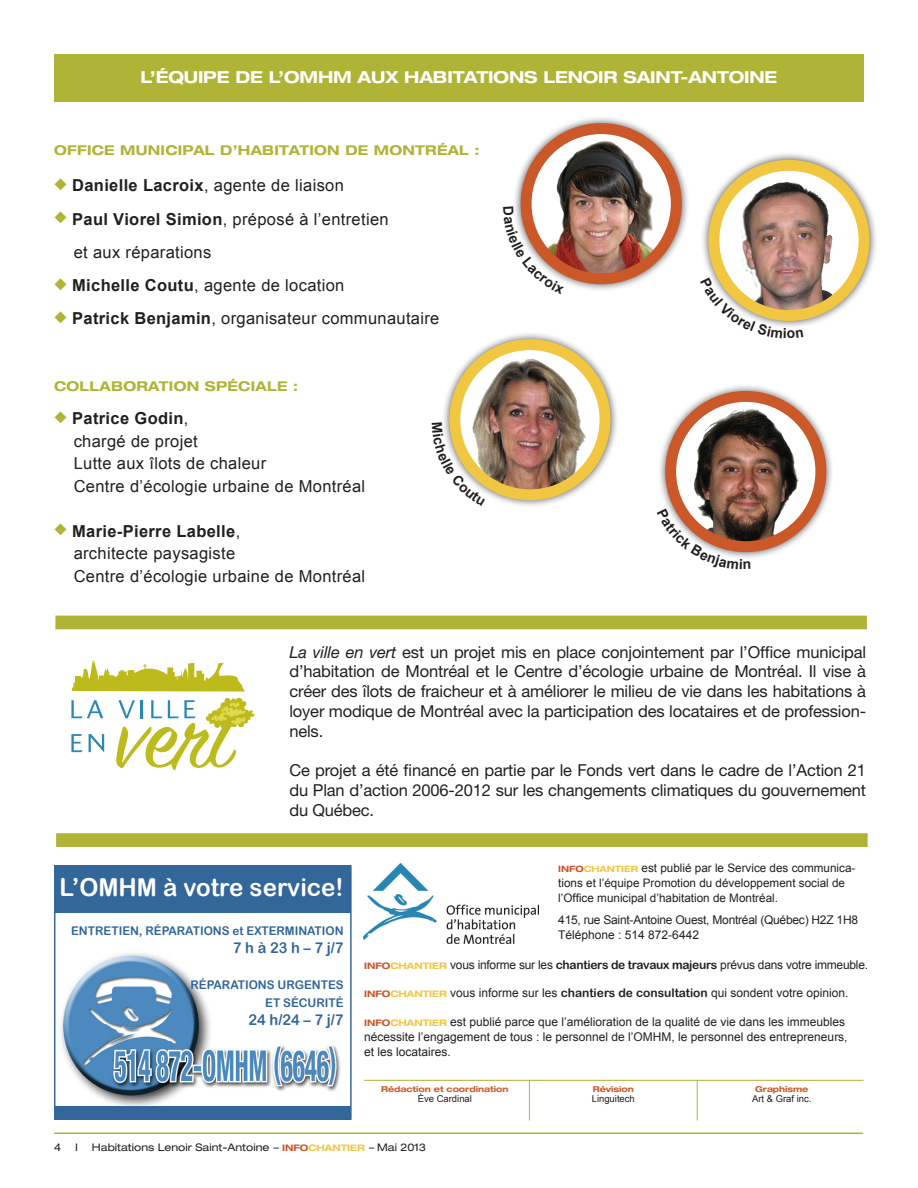
<style>
.page{position:relative;width:918px;height:1188px;background:#fff}
.page>*{position:absolute;margin:0;border:0;box-sizing:border-box;transform-origin:0 0}
.t1{font:24.75px "Arial Rounded MT Bold";color:#fff}
.t2{font:16.5px/19.8px "Helvetica Neue";letter-spacing:-.01em;color:#231f20;text-align:justify}
.t3{font:16.5px "Arial";letter-spacing:.02em;color:#231f20}
.t4{font:700 expanded 16.5px "Helvetica Neue";letter-spacing:-.01em;color:#fff}
.t5{font:700 16.5px "Arial";letter-spacing:.02em;color:#231f20}
.t6{font:15px "Arial Rounded MT Bold";color:#369}
.t7{font:700 expanded 13.5px "Helvetica Neue";letter-spacing:.02em;color:#afb336}
.t8{font:12px/15px "Arial";color:#231f20}
.t9{font:12px "Arial";letter-spacing:-.02em;color:#231f20}
.t10{font:12px/18px "Arial Rounded MT Bold";color:#369;text-align:right}
.t11{font:11.7px/15px "Arial";color:#231f20}
.t12{font:expanded 10.5px "Helvetica Neue";color:#231f20}
.t13{font:9.45px "Arial";color:#231f20}
.t14{font:700 expanded 8.1px "Helvetica Neue";color:#ca5828}
.s1{color:#afb336}
.s2{font-weight:700}
.s3{font-weight:400}
.s4{font-style:italic}
.s5{font-family:"Helvetica Neue";font-weight:700;font-stretch:expanded;font-size:8.7px;color:#ca5828}
.s6{font-family:"Helvetica Neue";font-weight:700;font-stretch:expanded;font-size:8.7px;color:#f1c640}
.s7{font-family:"Helvetica Neue";font-weight:700;font-stretch:expanded;font-size:9px;color:#ca5828}
.s8{font-family:"Helvetica Neue";font-weight:700;font-stretch:expanded;font-size:9px;color:#f1c640}
.s9{font-family:"Arial Rounded MT Bold"}
.s10{font-weight:700;font-size:9px;color:#ca5828}
.s11{font-weight:700;font-size:9px;color:#f1c640}
</style>
<div class="page">
<div style="left:54px;top:54px;width:810px;height:48px;background:#afb336"></div>
<hr style="left:54px;top:1132px;width:809px;height:2px;background:#afb336">
<img style="left:364px;top:864px;width:175px;height:79px">
<hr style="left:364px;top:1080px;width:500px;height:1px;background:#afb336">
<img style="left:61px;top:953px;width:280px;height:153px">
<div style="left:54px;top:865px;width:297px;height:48px;background:#369"></div>
<div style="left:54px;top:1106px;width:297px;height:14px;background:#369"></div>
<hr style="left:529px;top:1080px;width:1px;height:40px;background:#afb336">
<hr style="left:697px;top:1080px;width:1px;height:40px;background:#afb336">
<svg style="left:71px;top:660px;width:183px;height:111px"></svg>
<div style="left:55px;top:616px;width:812px;height:13px;background:#afb336"></div>
<div style="left:56px;top:833px;width:812px;height:14px;background:#afb336;border:2px solid #afb336"></div>
<div style="left:512px;top:115px;width:178px;height:178px;background:#231f20;opacity:.75"></div>
<img style="left:526px;top:133px;width:150px;height:146px">
<div style="left:521px;top:123px;width:161px;height:161px;border:11px solid #ca5828;border-radius:50%"></div>
<div style="left:657px;top:383px;width:178px;height:177px;background:#231f20;opacity:.75"></div>
<img style="left:672px;top:404px;width:148px;height:143px">
<div style="left:665px;top:391px;width:161px;height:161px;border:11px solid #ca5828;border-radius:50%"></div>
<div style="left:700px;top:152px;width:178px;height:177px;background:#231f20;opacity:.75"></div>
<img style="left:723px;top:165px;width:136px;height:151px">
<div style="left:708px;top:160px;width:162px;height:161px;border:11px solid #f1c640;border-radius:50%"></div>
<div style="left:441px;top:331px;width:178px;height:178px;background:#231f20;opacity:.75"></div>
<img style="left:455px;top:345px;width:150px;height:150px;border-radius:75px">
<div style="left:449px;top:339px;width:162px;height:161px;border:11px solid #f1c640;border-radius:50%"></div>
<svg style="left:512px;top:207px;width:52px;height:86px"></svg>
<svg style="left:657px;top:509px;width:94px;height:51px"></svg>
<svg style="left:700px;top:278px;width:103px;height:51px"></svg>
<svg style="left:441px;top:423px;width:44px;height:83px"></svg>
<p class="t4" style="left:141px;top:67px;width:638px">L’ÉQUIPE DE L’OMHM AUX HABITATIONS LENOIR SAINT-ANTOINE</p>
<p class="t7" style="left:54px;top:142px;width:427px">OFFICE MUNICIPAL D’HABITATION DE MONTRÉAL :</p>
<p class="t3" style="left:54px;top:175px;width:291px"><span class="s1">◆</span> <span class="s2">Danielle Lacroix</span>, agente de liaison</p>
<p class="t3" style="left:54px;top:208px;width:336px"><span class="s1">◆</span> <span class="s2">Paul Viorel Simion</span>, préposé à l’entretien</p>
<p class="t3" style="left:74px;top:241px;width:139px">et aux réparations</p>
<p class="t3" style="left:54px;top:275px;width:292px"><span class="s1">◆</span> <span class="s2">Michelle Coutu</span>, agente de location</p>
<p class="t3" style="left:54px;top:308px;width:387px"><span class="s1">◆</span> <span class="s2">Patrick Benjamin</span>, organisateur communautaire</p>
<p class="t7" style="left:54px;top:378px;width:246px">COLLABORATION SPÉCIALE :</p>
<p class="t5" style="left:54px;top:408px;width:136px"><span class="s1">◆</span> Patrice Godin<span class="s3">,</span></p>
<p class="t3" style="left:74px;top:430px;width:126px">chargé de projet</p>
<p class="t3" style="left:74px;top:453px;width:194px">Lutte aux îlots de chaleur</p>
<p class="t3" style="left:74px;top:475px;width:293px">Centre d’écologie urbaine de Montréal</p>
<p class="t5" style="left:54px;top:520px;width:188px"><span class="s1">◆</span> Marie-Pierre Labelle<span class="s3">,</span></p>
<p class="t3" style="left:74px;top:543px;width:163px">architecte paysagiste</p>
<p class="t3" style="left:74px;top:565px;width:293px">Centre d’écologie urbaine de Montréal</p>
<p class="t2" style="left:289px;top:642px;width:578px"><span class="s4">La ville en vert</span> est un projet mis en place conjointement par l’Office municipal d’habitation de Montréal et le Centre d’écologie urbaine de Montréal. Il vise à créer des îlots de fraicheur et à améliorer le milieu de vie dans les habitations à loyer modique de Montréal avec la participation des locataires et de profession&shy;nels.</p>
<p class="t2" style="left:289px;top:760px;width:578px">Ce projet a été financé en partie par le Fonds vert dans le cadre de l’Action 21 du Plan d’action 2006-2012 sur les changements climatiques du gouvernement du Québec.</p>
<p class="t1" style="left:60px;top:873px;width:285px">L’OMHM à votre service!</p>
<p class="t10" style="left:71px;top:921px;width:274px">ENTRETIEN, RÉPARATIONS et EXTERMINATION</p>
<p class="t6" style="left:233px;top:939px;width:112px">7 h à 23 h – 7 j/7</p>
<p class="t10" style="left:191px;top:975px;width:155px">RÉPARATIONS URGENTES<br>ET SÉCURITÉ</p>
<p class="t6" style="left:249px;top:1011px;width:97px">24 h/24 – 7 j/7</p>
<p class="t11" style="left:558px;top:861px;width:299px"><span class="s5">INFO</span><span class="s6">CHANTIER</span> est publié par le Service des communica&shy;tions et l’équipe Promotion du développement social de l’Office municipal d’habitation de Montréal.</p>
<p class="t9" style="left:558px;top:912px;width:301px">415, rue Saint-Antoine Ouest, Montréal (Québec) H2Z 1H8</p>
<p class="t8" style="left:558px;top:927px;width:142px">Téléphone : 514 872-6442</p>
<p class="t9" style="left:364px;top:957px;width:506px"><span class="s7">INFO</span><span class="s8">CHANTIER</span> vous informe sur les <span class="s9">chantiers de travaux majeurs</span> prévus dans votre immeuble.</p>
<p class="t8" style="left:364px;top:986px;width:486px"><span class="s7">INFO</span><span class="s8">CHANTIER</span> vous informe sur les <span class="s9">chantiers de consultation</span> qui sondent votre opinion.</p>
<p class="t8" style="left:364px;top:1014px;width:485px"><span class="s7">INFO</span><span class="s8">CHANTIER</span> est publié parce que l’amélioration de la qualité de vie dans les immeubles nécessite l’engagement de tous : le personnel de l’OMHM, le personnel des entrepreneurs, et les locataires.</p>
<p class="t14" style="left:381px;top:1084px;width:129px">Rédaction et coordination</p>
<p class="t13" style="left:418px;top:1093px;width:56px">Ève Cardinal</p>
<p class="t14" style="left:593px;top:1084px;width:42px">Révision</p>
<p class="t13" style="left:592px;top:1093px;width:45px">Linguitech</p>
<p class="t14" style="left:755px;top:1084px;width:55px">Graphisme</p>
<p class="t13" style="left:752px;top:1093px;width:61px">Art &amp; Graf inc.</p>
<p class="t12" style="left:54px;top:1141px;width:9px">4</p>
<p class="t12" style="left:75px;top:1141px;width:4px">I</p>
<p class="t12" style="left:92px;top:1141px;width:336px">Habitations Lenoir Saint-Antoine <span class="s4">–</span> <span class="s10">INFO</span><span class="s11">CHANTIER</span> <span class="s4">–</span> Mai 2013</p>
</div>
